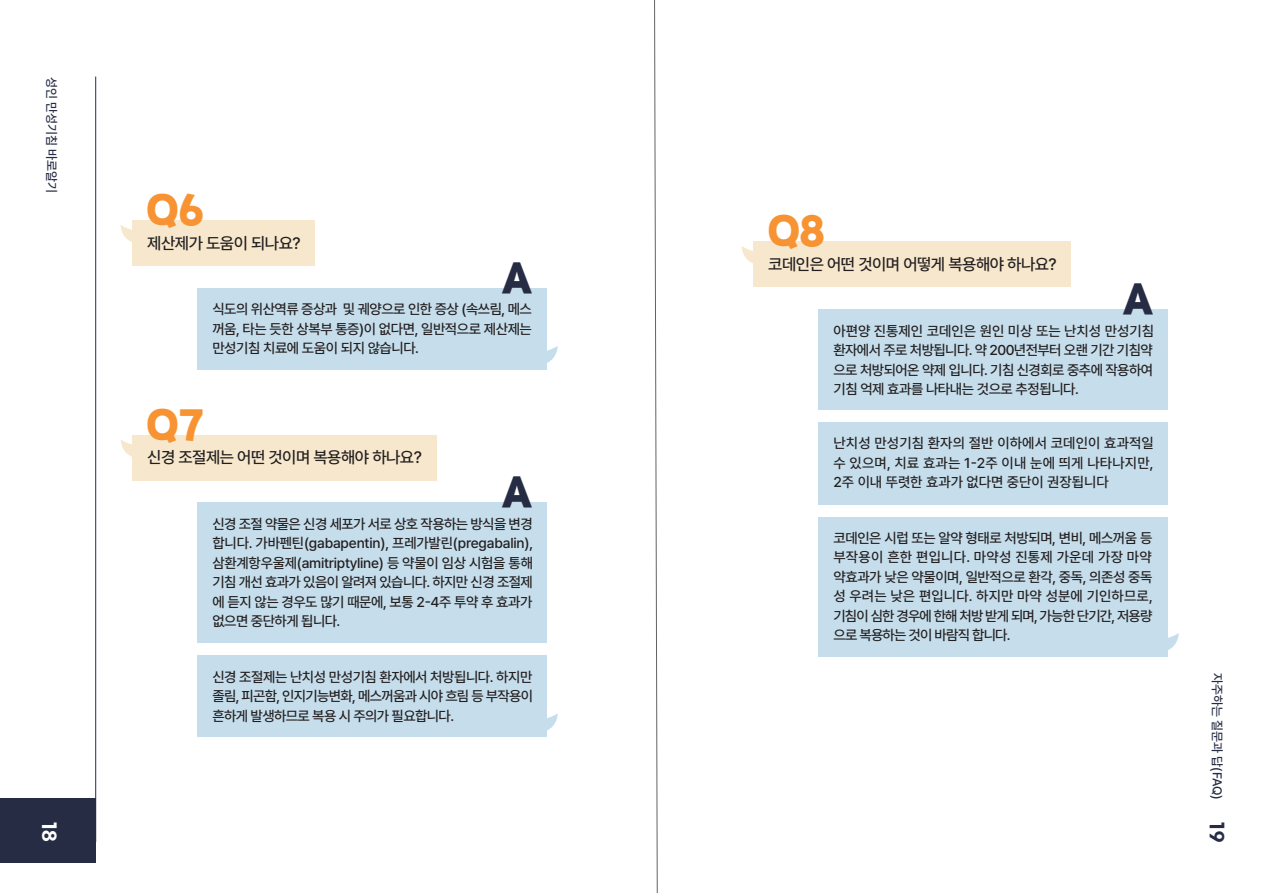
<style>
.page{position:relative;width:1263px;height:893px;background:#fff}
.page>*{position:absolute;margin:0;border:0;box-sizing:border-box;transform-origin:0 0}
.t1{font:800 42px "Gangwon Edu Power";color:#f79332}
.t2{font:800 42px "Gangwon Edu Power";color:#262c44}
.t3{font:18px "Gmarket Sans TTF Bold";color:#fff;scale:.95 1}
.t4{font:18px "Gmarket Sans TTF Bold";color:#262c44;scale:.95 1}
.t5{font:500 16.5px "Pretendard";letter-spacing:-.025em;color:#231f20}
.t6{font:500 14.25px/19.5px "Pretendard";letter-spacing:-.03em;color:#231f20;text-align:justify}
.t7{font:500 12.75px "Pretendard";color:#262c44}
</style>
<div class="page">
<div style="left:0;top:799px;width:96px;height:64px;background:#262c44"></div>
<hr style="left:95px;top:77px;width:1px;height:765px;background:#262c44">
<div style="left:132px;top:220px;width:183px;height:46px;background:#f7e8cd"></div>
<div style="left:197px;top:288px;width:350px;height:81px;background:#c6deec"></div>
<svg style="left:121px;top:225px;width:11px;height:17px"></svg>
<svg style="left:547px;top:346px;width:11px;height:17px"></svg>
<div style="left:132px;top:435px;width:305px;height:45px;background:#f7e8cd"></div>
<div style="left:197px;top:503px;width:350px;height:140px;background:#c6deec"></div>
<svg style="left:121px;top:440px;width:11px;height:17px"></svg>
<div style="left:197px;top:655px;width:350px;height:82px;background:#c6deec"></div>
<svg style="left:547px;top:713px;width:11px;height:18px"></svg>
<div style="left:818px;top:517px;width:350px;height:139px;background:#c6deec"></div>
<svg style="left:1168px;top:633px;width:11px;height:17px"></svg>
<div style="left:753px;top:242px;width:318px;height:45px;background:#f7e8cd"></div>
<div style="left:818px;top:309px;width:350px;height:101px;background:#c6deec"></div>
<div style="left:818px;top:422px;width:350px;height:83px;background:#c6deec"></div>
<svg style="left:742px;top:246px;width:11px;height:17px"></svg>
<svg style="left:654px;top:0;width:3px;height:893px"></svg>
<p class="t7" style="left:61px;top:77px;width:118px;rotate:90deg">성인 만성기침 바로알기</p>
<h1 class="t1" style="left:147px;top:190px;width:58px">Q6</h1>
<p class="t5" style="left:147px;top:231px;width:155px">제산제가 도움이 되나요?</p>
<h1 class="t2" style="left:502px;top:257px;width:32px">A</h1>
<p class="t6" style="left:212px;top:299px;width:321px">식도의 위산역류 증상과 및 궤양으로 인한 증상 (속쓰림, 메스 꺼움, 타는 듯한 상복부 통증)이 없다면, 일반적으로 제산제는 만성기침 치료에 도움이 되지 않습니다.</p>
<h1 class="t1" style="left:147px;top:404px;width:58px">Q7</h1>
<p class="t5" style="left:147px;top:446px;width:276px">신경 조절제는 어떤 것이며 복용해야 하나요?</p>
<h1 class="t2" style="left:502px;top:472px;width:32px">A</h1>
<p class="t6" style="left:212px;top:514px;width:322px">신경 조절 약물은 신경 세포가 서로 상호 작용하는 방식을 변경 합니다. 가바펜틴(gabapentin), 프레가발린(pregabalin), 삼환계항우울제(amitriptyline) 등 약물이 임상 시험을 통해 기침 개선 효과가 있음이 알려져 있습니다. 하지만 신경 조절제 에 듣지 않는 경우도 많기 때문에, 보통 2-4주 투약 후 효과가 없으면 중단하게 됩니다.</p>
<p class="t6" style="left:212px;top:666px;width:322px">신경 조절제는 난치성 만성기침 환자에서 처방됩니다. 하지만 졸림, 피곤함, 인지기능변화, 메스꺼움과 시야 흐림 등 부작용이 흔하게 발생하므로 복용 시 주의가 필요합니다.</p>
<h1 class="t1" style="left:768px;top:211px;width:58px">Q8</h1>
<p class="t5" style="left:768px;top:252px;width:290px">코데인은 어떤 것이며 어떻게 복용해야 하나요?</p>
<h1 class="t2" style="left:1123px;top:279px;width:32px">A</h1>
<p class="t6" style="left:833px;top:320px;width:322px">아편양 진통제인 코데인은 원인 미상 또는 난치성 만성기침 환자에서 주로 처방됩니다. 약 200년전부터 오랜 기간 기침약 으로 처방되어온 약제 입니다. 기침 신경회로 중추에 작용하여 기침 억제 효과를 나타내는 것으로 추정됩니다.</p>
<p class="t6" style="left:833px;top:433px;width:322px">난치성 만성기침 환자의 절반 이하에서 코데인이 효과적일 수 있으며, 치료 효과는 1-2주 이내 눈에 띄게 나타나지만, 2주 이내 뚜렷한 효과가 없다면 중단이 권장됩니다</p>
<p class="t6" style="left:833px;top:528px;width:321px">코데인은 시럽 또는 알약 형태로 처방되며, 변비, 메스꺼움 등 부작용이 흔한 편입니다. 마약성 진통제 가운데 가장 마약 약효과가 낮은 약물이며, 일반적으로 환각, 중독, 의존성 중독 성 우려는 낮은 편입니다. 하지만 마약 성분에 기인하므로, 기침이 심한 경우에 한해 처방 받게 되며, 가능한 단기간, 저용량 으로 복용하는 것이 바람직 합니다.</p>
<p class="t7" style="left:1226px;top:673px;width:128px;rotate:90deg">자주하는 질문과 답(FAQ)</p>
<p class="t3" style="left:59px;top:822px;width:22px;rotate:90deg">18</p>
<p class="t4" style="left:1227px;top:822px;width:22px;rotate:90deg">19</p>
</div>
